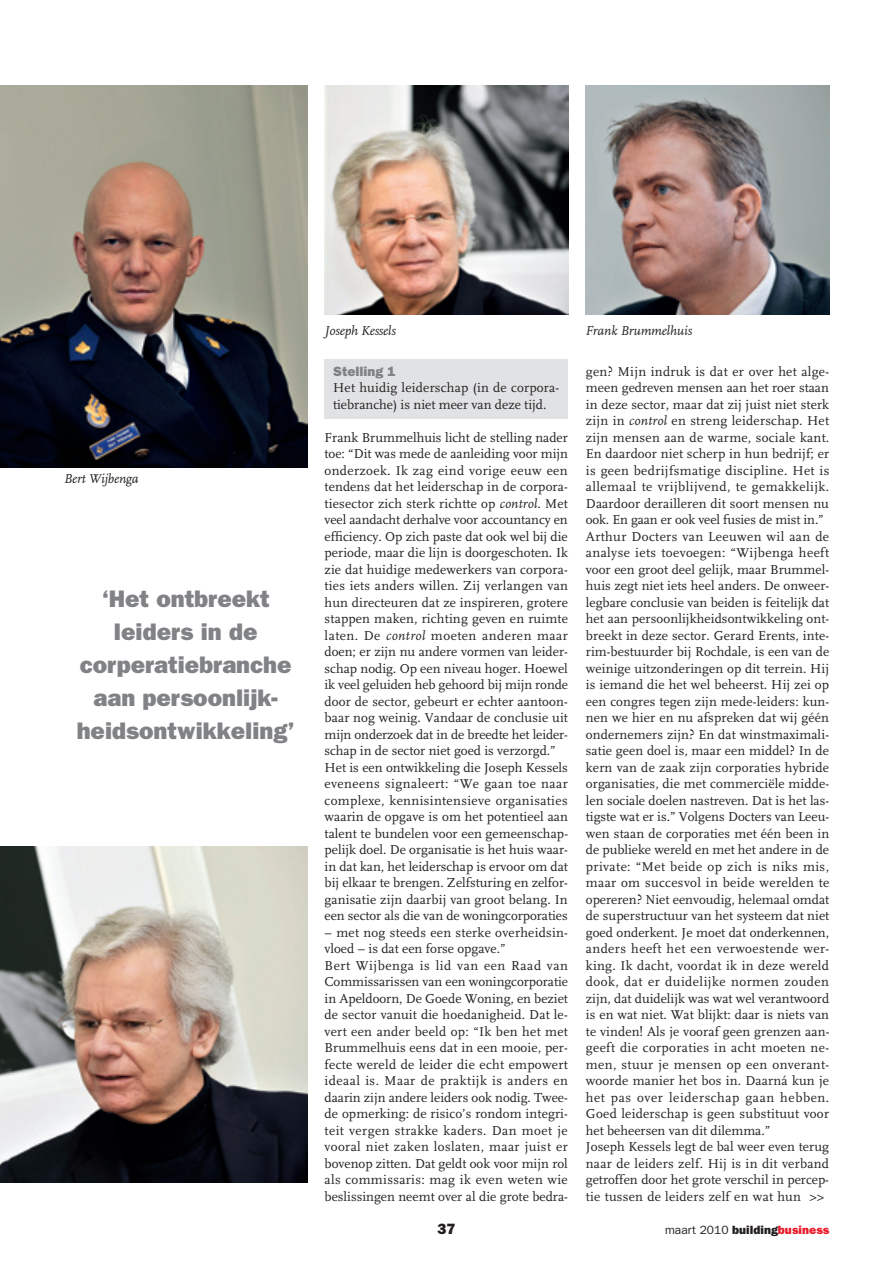
<style>
.page{position:relative;width:893px;height:1263px;background:#fff}
.page>*{position:absolute;margin:0;border:0;box-sizing:border-box;transform-origin:0 0}
.t1{font:800 24px/33px "Franklin Gothic";color:#808285;text-align:center}
.t2{font:800 15px "Franklin Gothic";color:#231f20}
.t3{font:13.5px/16.5px "FF Scala";letter-spacing:.01em;color:#231f20}
.t4{font:italic 13.5px "FF Scala";letter-spacing:-.01em;color:#231f20}
.t5{font:800 13.5px "Franklin Gothic";color:#808285}
.t6{font:12px "Franklin Gothic";color:#231f20}
.s1{font-style:italic}
.s2{font-weight:800}
.s3{font-weight:800;color:#e91b2c}
</style>
<div class="page">
<div style="left:325px;top:359px;width:243px;height:60px;background:#e1e2e4"></div>
<img style="left:0;top:85px;width:308px;height:383px">
<img style="left:585px;top:85px;width:244px;height:230px">
<img style="left:325px;top:85px;width:243px;height:230px">
<img style="left:0;top:846px;width:308px;height:336px">
<p class="t4" style="left:64px;top:472px;width:76px">Bert Wijbenga</p>
<h1 class="t1" style="left:77px;top:582px;width:219px">‘Het ontbreekt leiders in de corperatiebranche aan persoonlijk&shy;heidsontwikkeling’</h1>
<p class="t4" style="left:325px;top:323px;width:73px">Joseph Kessels</p>
<p class="t4" style="left:585px;top:323px;width:108px">Frank Brummelhuis</p>
<p class="t5" style="left:333px;top:363px;width:64px">Stelling 1</p>
<p class="t3" style="left:333px;top:380px;width:228px">Het huidig leiderschap (in de corpora&shy;tiebranche) is niet meer van deze tijd.</p>
<p class="t3" style="left:325px;top:429px;width:245px">Frank Brummelhuis licht de stelling nader toe: “Dit was mede de aanleiding voor mijn onderzoek. Ik zag eind vorige eeuw een tendens dat het leiderschap in de corpora&shy;tiesector zich sterk richtte op <span class="s1">control</span>. Met veel aandacht derhalve voor accountancy en efficiency. Op zich paste dat ook wel bij die periode, maar die lijn is doorgeschoten. Ik zie dat huidige medewerkers van corpora&shy;ties iets anders willen. Zij verlangen van hun directeuren dat ze inspireren, grotere stappen maken, richting geven en ruimte laten. De <span class="s1">control</span> moeten anderen maar doen; er zijn nu andere vormen van leider&shy;schap nodig. Op een niveau hoger. Hoewel ik veel geluiden heb gehoord bij mijn ronde door de sector, gebeurt er echter aantoon&shy;baar nog weinig. Vandaar de conclusie uit mijn onderzoek dat in de breedte het leider&shy;schap in de sector niet goed is verzorgd.” Het is een ontwikkeling die Joseph Kessels eveneens signaleert: “We gaan toe naar complexe, kennisintensieve organisaties waarin de opgave is om het potentieel aan talent te bundelen voor een gemeenschap&shy;pelijk doel. De organisatie is het huis waar&shy;in dat kan, het leiderschap is ervoor om dat bij elkaar te brengen. Zelfsturing en zelfor&shy;ganisatie zijn daarbij van groot belang. In een sector als die van de woningcorporaties</p>
<p class="t3" style="left:325px;top:924px;width:245px">– met nog steeds een sterke overheidsin&shy;vloed – is dat een forse opgave.”<br>Bert Wijbenga is lid van een Raad van Commissarissen van een woningcorporatie in Apeldoorn, De Goede Woning, en beziet de sector vanuit die hoedanigheid. Dat le&shy;vert een ander beeld op: “Ik ben het met Brummelhuis eens dat in een mooie, per&shy;fecte wereld de leider die echt empowert ideaal is. Maar de praktijk is anders en daarin zijn andere leiders ook nodig. Twee&shy;de opmerking: de risico’s rondom integri&shy;teit vergen strakke kaders. Dan moet je vooral niet zaken loslaten, maar juist er bovenop zitten. Dat geldt ook voor mijn rol als commissaris: mag ik even weten wie beslissingen neemt over al die grote bedra-</p>
<p class="t3" style="left:586px;top:363px;width:245px">gen? Mijn indruk is dat er over het alge&shy;meen gedreven mensen aan het roer staan in deze sector, maar dat zij juist niet sterk zijn in <span class="s1">control</span> en streng leiderschap. Het zijn mensen aan de warme, sociale kant.<br>En daardoor niet scherp in hun bedrijf; er is geen bedrijfsmatige discipline. Het is allemaal te vrijblijvend, te gemakkelijk.<br>Daardoor derailleren dit soort mensen nu ook. En gaan er ook veel fusies de mist in.” Arthur Docters van Leeuwen wil aan de analyse iets toevoegen: “Wijbenga heeft voor een groot deel gelijk, maar Brummel&shy;huis zegt niet iets heel anders. De onweer&shy;legbare conclusie van beiden is feitelijk dat het aan persoonlijkheidsontwikkeling ont&shy;breekt in deze sector. Gerard Erents, inte&shy;rim-bestuurder bij Rochdale, is een van de weinige uitzonderingen op dit terrein. Hij is iemand die het wel beheerst. Hij zei op een congres tegen zijn mede-leiders: kun&shy;nen we hier en nu afspreken dat wij géén ondernemers zijn? En dat winstmaximali&shy;satie geen doel is, maar een middel? In de kern van de zaak zijn corporaties hybride organisaties, die met commerciële midde&shy;len sociale doelen nastreven. Dat is het las&shy;tigste wat er is.” Volgens Docters van Leeu&shy;wen staan de corporaties met één been in de publieke wereld en met het andere in de private: “Met beide op zich is niks mis, maar om succesvol in beide werelden te opereren? Niet eenvoudig, helemaal omdat de superstructuur van het systeem dat niet goed onderkent. Je moet dat onderkennen, anders heeft het een verwoestende wer&shy;king. Ik dacht, voordat ik in deze wereld dook, dat er duidelijke normen zouden zijn, dat duidelijk was wat wel verantwoord is en wat niet. Wat blijkt: daar is niets van te vinden! Als je vooraf geen grenzen aan&shy;geeft die corporaties in acht moeten ne&shy;men, stuur je mensen op een onverant&shy;woorde manier het bos in. Daarná kun je het pas over leiderschap gaan hebben.<br>Goed leiderschap is geen substituut voor het beheersen van dit dilemma.”<br>Joseph Kessels legt de bal weer even terug naar de leiders zelf. Hij is in dit verband getroffen door het grote verschil in percep&shy;tie tussen de leiders zelf en wat hun</p>
<p class="t4" style="left:809px;top:1189px;width:16px">&gt;&gt;</p>
<p class="t2" style="left:437px;top:1220px;width:19px">37</p>
<p class="t6" style="left:665px;top:1223px;width:166px">maart 2010 <span class="s2">building</span><span class="s3">business</span></p>
</div>
